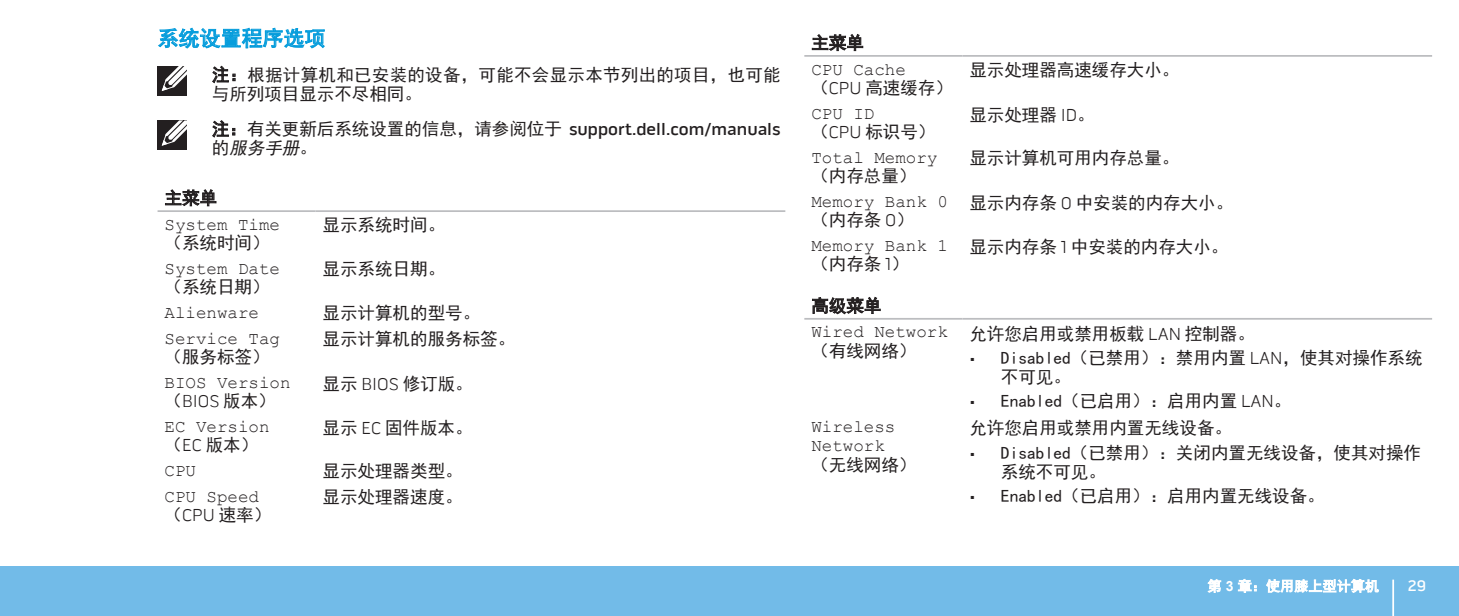
<style>
.page{position:relative;width:1459px;height:616px;background:#fff}
.page>*{position:absolute;margin:0;border:0;box-sizing:border-box;transform-origin:0 0}
.t1{font:21px "Sim Hei";color:#069ddc}
.t2{font:17.5px/19.2px "Sim Hei";color:#231f20}
.t3{font:17.5px/19.2px "Courier New";color:#231f20}
.t4{font:500 17.5px "Pill Alt 600 mg";color:#231f20}
.t5{font:italic 17.5px "Sim Hei";color:#231f20}
.t6{font:500 15.75px "Pill Alt 600 mg";color:#fff}
.s1{font-family:"Sim Hei";font-weight:400}
.s2{font-style:normal}
.s3{font-family:"Pill Alt 600 mg";font-weight:300}
</style>
<div class="page">
<div style="left:0;top:566px;width:1458px;height:49px;background:#72bbe8"></div>
<hr style="left:1392px;top:579px;width:2px;height:36px;background:#fff">
<svg style="left:1207px;top:579px;width:14px;height:13px"></svg>
<svg style="left:1238px;top:578px;width:18px;height:14px"></svg>
<svg style="left:1266px;top:578px;width:112px;height:14px"></svg>
<svg style="left:158px;top:28px;width:167px;height:20px"></svg>
<div style="left:158px;top:66px;width:29px;height:29px;background:#231f20"></div>
<svg style="left:161px;top:66px;width:26px;height:25px"></svg>
<svg style="left:212px;top:66px;width:23px;height:17px"></svg>
<div style="left:158px;top:120px;width:29px;height:30px;background:#231f20"></div>
<svg style="left:161px;top:120px;width:26px;height:26px"></svg>
<svg style="left:212px;top:120px;width:23px;height:17px"></svg>
<hr style="left:158px;top:210px;width:158px;height:2px;background:#bcbdc0">
<hr style="left:316px;top:210px;width:469px;height:2px;background:#bcbdc0">
<svg style="left:165px;top:189px;width:51px;height:17px"></svg>
<hr style="left:804px;top:55px;width:158px;height:2px;background:#bcbdc0">
<hr style="left:962px;top:55px;width:470px;height:2px;background:#bcbdc0">
<svg style="left:812px;top:34px;width:51px;height:17px"></svg>
<hr style="left:804px;top:317px;width:158px;height:2px;background:#bcbdc0">
<hr style="left:962px;top:317px;width:470px;height:2px;background:#bcbdc0">
<svg style="left:812px;top:297px;width:68px;height:17px"></svg>
<p class="t1" style="left:158px;top:28px;width:169px">系统设置程序选项</p>
<p class="t2" style="left:212px;top:65px;width:570px">注：根据计算机和已安装的设备，可能不会显示本节列出的项目，也可能与所列项目显示不尽相同。</p>
<p class="t4" style="left:212px;top:119px;width:570px"><span class="s1">注：有关更新后系统设置的信息，请参阅位于</span> support.dell.com/manuals</p>
<p class="t5" style="left:212px;top:139px;width:106px"><span class="s2">的</span>服务手册<span class="s2">。</span></p>
<p class="t2" style="left:164px;top:188px;width:54px">主菜单</p>
<p class="t3" style="left:164px;top:214px;width:117px">System Time</p>
<p class="t2" style="left:164px;top:233px;width:106px">（系统时间）</p>
<p class="t2" style="left:323px;top:215px;width:124px">显示系统时间。</p>
<p class="t3" style="left:164px;top:258px;width:117px">System Date</p>
<p class="t2" style="left:164px;top:277px;width:106px">（系统日期）</p>
<p class="t2" style="left:323px;top:259px;width:124px">显示系统日期。</p>
<p class="t3" style="left:164px;top:302px;width:96px">Alienware</p>
<p class="t2" style="left:323px;top:303px;width:159px">显示计算机的型号。</p>
<p class="t3" style="left:164px;top:328px;width:117px">Service Tag</p>
<p class="t2" style="left:164px;top:347px;width:106px">（服务标签）</p>
<p class="t2" style="left:323px;top:329px;width:194px">显示计算机的服务标签。</p>
<p class="t3" style="left:164px;top:372px;width:127px">BIOS Version</p>
<p class="t2" style="left:164px;top:391px;width:113px">（<span class="s3">BIOS</span> 版本）</p>
<p class="t3" style="left:164px;top:416px;width:106px">EC Version</p>
<p class="t2" style="left:164px;top:435px;width:95px">（<span class="s3">EC</span> 版本）</p>
<p class="t2" style="left:323px;top:374px;width:152px">显示 <span class="s3">BIOS</span> 修订版。</p>
<p class="t2" style="left:323px;top:418px;width:151px">显示 <span class="s3">EC</span> 固件版本。</p>
<p class="t3" style="left:164px;top:460px;width:33px">CPU</p>
<p class="t2" style="left:323px;top:461px;width:141px">显示处理器类型。</p>
<p class="t3" style="left:164px;top:486px;width:96px">CPU Speed</p>
<p class="t2" style="left:164px;top:505px;width:108px">（<span class="s3">CPU</span> 速率）</p>
<p class="t2" style="left:323px;top:487px;width:141px">显示处理器速度。</p>
<p class="t2" style="left:811px;top:33px;width:54px">主菜单</p>
<p class="t3" style="left:811px;top:59px;width:96px">CPU Cache</p>
<p class="t2" style="left:811px;top:78px;width:143px">（<span class="s3">CPU</span> 高速缓存）</p>
<p class="t2" style="left:969px;top:60px;width:211px">显示处理器高速缓存大小。</p>
<p class="t3" style="left:811px;top:103px;width:64px">CPU ID</p>
<p class="t2" style="left:811px;top:122px;width:126px">（<span class="s3">CPU</span> 标识号）</p>
<p class="t2" style="left:969px;top:105px;width:127px">显示处理器 <span class="s3">ID</span>。</p>
<p class="t3" style="left:811px;top:147px;width:127px">Total Memory</p>
<p class="t2" style="left:811px;top:166px;width:106px">（内存总量）</p>
<p class="t2" style="left:969px;top:148px;width:211px">显示计算机可用内存总量。</p>
<p class="t3" style="left:811px;top:191px;width:138px">Memory Bank 0</p>
<p class="t2" style="left:811px;top:210px;width:104px">（内存条 <span class="s3">0</span>）</p>
<p class="t2" style="left:969px;top:193px;width:265px">显示内存条 <span class="s3">0</span> 中安装的内存大小。</p>
<p class="t3" style="left:811px;top:235px;width:138px">Memory Bank 1</p>
<p class="t2" style="left:811px;top:254px;width:99px">（内存条 <span class="s3">1</span>）</p>
<p class="t2" style="left:969px;top:237px;width:260px">显示内存条 <span class="s3">1</span> 中安装的内存大小。</p>
<p class="t2" style="left:811px;top:296px;width:71px">高级菜单</p>
<p class="t3" style="left:811px;top:321px;width:138px">Wired Network</p>
<p class="t2" style="left:811px;top:340px;width:106px">（有线网络）</p>
<p class="t2" style="left:969px;top:323px;width:287px">允许您启用或禁用板载 <span class="s3">LAN</span> 控制器。</p>
<p class="t2" style="left:1001px;top:348px;width:423px;text-indent:-32px"><span class="s3">•</span> Disabled（已禁用）：禁用内置 <span class="s3">LAN</span>，使其对操作系统不可见。</p>
<p class="t2" style="left:969px;top:391px;width:323px"><span class="s3">•</span> Enabled（已启用）：启用内置 <span class="s3">LAN</span>。</p>
<p class="t3" style="left:811px;top:416px;width:85px">Wireless<br>Network</p>
<p class="t2" style="left:811px;top:454px;width:106px">（无线网络）</p>
<p class="t2" style="left:969px;top:418px;width:264px">允许您启用或禁用内置无线设备。</p>
<p class="t2" style="left:1001px;top:442px;width:421px;text-indent:-32px"><span class="s3">•</span> Disabled（已禁用）：关闭内置无线设备，使其对操作系统不可见。</p>
<p class="t2" style="left:969px;top:486px;width:357px"><span class="s3">•</span> Enabled（已启用）：启用内置无线设备。</p>
<p class="t6" style="left:1407px;top:576px;width:20px">29</p>
</div>
